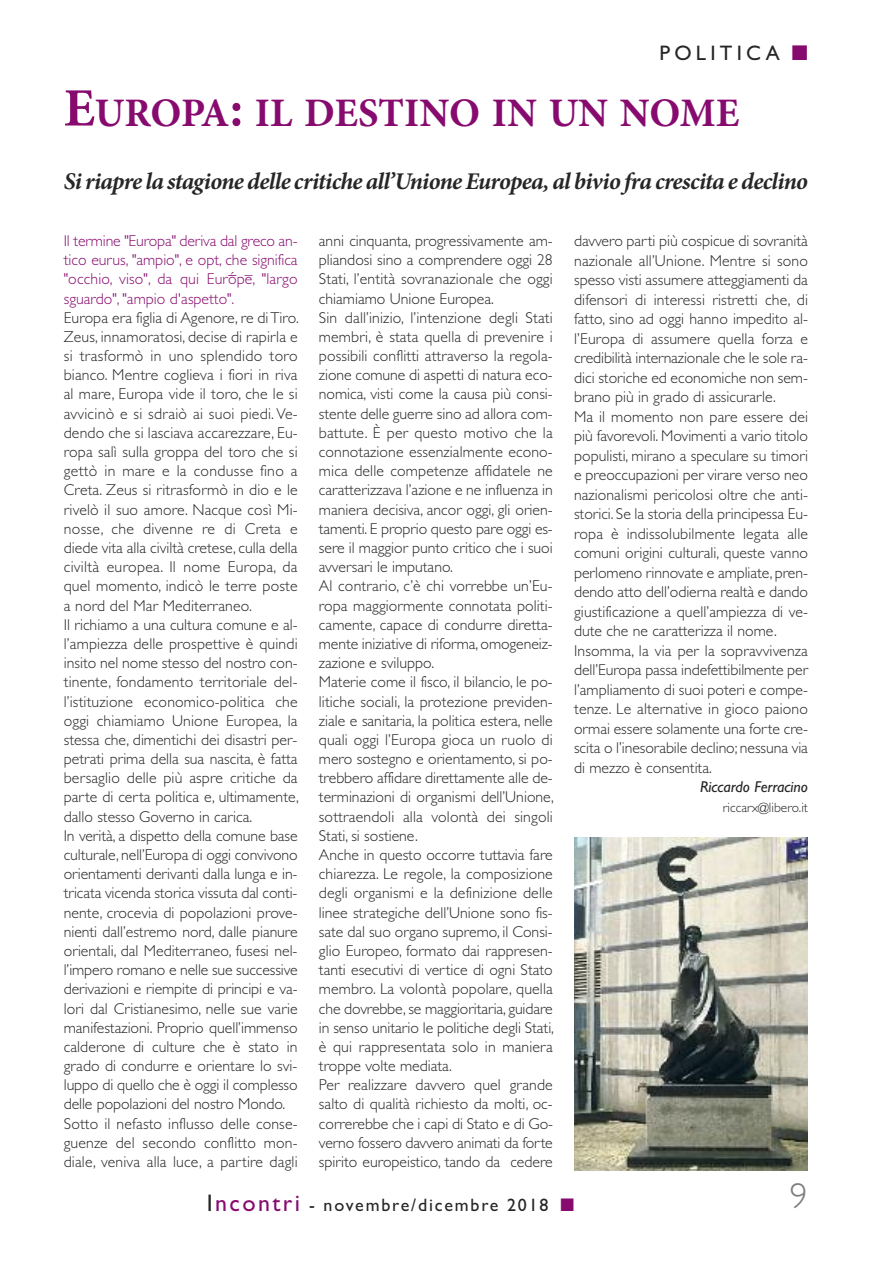
<style>
.page{position:relative;width:893px;height:1263px;background:#fff}
.page>*{position:absolute;margin:0;border:0;box-sizing:border-box;transform-origin:0 0}
.t1{font:700 40.5px "Minion Pro";letter-spacing:-.005em;color:#870b6e}
.t2{font:300 36px "Gill Sans";color:#7d7d7d}
.t3{font:italic 700 24px "Minion Pro";letter-spacing:-.03em;color:#272627}
.t4{font:21px "Gill Sans";letter-spacing:.2em;color:#272627}
.t5{font:18px "Gill Sans";letter-spacing:.1em;color:#272627}
.t6{font:300 15.75px/19.2px "Gill Sans";color:#272627}
.t7{font:300 15.75px/19.2px "Gill Sans";letter-spacing:.005em;color:#870b6e;text-align:justify}
.t8{font:italic 15.75px "Gill Sans";color:#272627}
.t9{font:300 13.5px "Gill Sans";color:#272627}
.s1{color:#870b6e}
.s2{font-size:54px}
.s3{font-size:24px}
.s4{font-size:24px;color:#870b6e}
</style>
<div class="page">
<img style="left:574px;top:838px;width:234px;height:333px">
<h3 class="t4" style="left:659px;top:40px;width:150px">POLITICA <span class="s1">■</span></h3>
<h1 class="t1" style="left:64px;top:84px;width:677px"><span class="s2">E</span>UROPA<span class="s2">:</span> IL DESTINO IN UN NOME</h1>
<h3 class="t3" style="left:64px;top:164px;width:746px">Si riapre la stagione delle critiche all’Unione Europea, al bivio fra crescita e declino</h3>
<p class="t7" style="left:64px;top:230px;width:235px">Il termine "Europa" deriva dal greco an&shy;tico eurus, "ampio", e opt, che significa "occhio, viso", da qui Eurṓpē, "largo sguardo", "ampio d'aspetto".</p>
<p class="t6" style="left:64px;top:307px;width:237px">Europa era figlia di Agenore, re diTiro.<br>Zeus, innamoratosi, decise di rapirla e si trasformò in uno splendido toro bianco. Mentre coglieva i fiori in riva al mare, Europa vide il toro, che le si avvicinò e si sdraiò ai suoi piedi. Ve&shy;dendo che si lasciava accarezzare, Eu&shy;ropa salì sulla groppa del toro che si gettò in mare e la condusse fino a Creta. Zeus si ritrasformò in dio e le rivelò il suo amore. Nacque così Mi&shy;nosse, che divenne re di Creta e diede vita alla civiltà cretese, culla della civiltà europea. Il nome Europa, da quel momento, indicò le terre poste a nord del Mar Mediterraneo.<br>Il richiamo a una cultura comune e al&shy;l’ampiezza delle prospettive è quindi insito nel nome stesso del nostro con&shy;tinente, fondamento territoriale del&shy;l’istituzione economico-politica che oggi chiamiamo Unione Europea, la stessa che, dimentichi dei disastri per&shy;petrati prima della sua nascita, è fatta bersaglio delle più aspre critiche da parte di certa politica e, ultimamente, dallo stesso Governo in carica.<br>In verità, a dispetto della comune base culturale, nell’Europa di oggi convivono orientamenti derivanti dalla lunga e in&shy;tricata vicenda storica vissuta dal conti&shy;nente, crocevia di popolazioni prove&shy;nienti dall’estremo nord, dalle pianure orientali, dal Mediterraneo, fusesi nel&shy;l’impero romano e nelle sue successive derivazioni e riempite di principi e va&shy;lori dal Cristianesimo, nelle sue varie manifestazioni. Proprio quell’immenso calderone di culture che è stato in grado di condurre e orientare lo svi&shy;luppo di quello che è oggi il complesso delle popolazioni del nostro Mondo.<br>Sotto il nefasto influsso delle conse&shy;guenze del secondo conflitto mon&shy;diale, veniva alla luce, a partire dagli</p>
<p class="t6" style="left:319px;top:230px;width:237px">anni cinquanta, progressivamente am&shy;pliandosi sino a comprendere oggi 28<br>Stati, l’entità sovranazionale che oggi chiamiamo Unione Europea.<br>Sin dall’inizio, l’intenzione degli Stati membri, è stata quella di prevenire i possibili conflitti attraverso la regola&shy;zione comune di aspetti di natura eco&shy;nomica, visti come la causa più consi&shy;stente delle guerre sino ad allora com&shy;battute. È per questo motivo che la connotazione essenzialmente econo&shy;mica delle competenze affidatele ne caratterizzava l’azione e ne influenza in maniera decisiva, ancor oggi, gli orien&shy;tamenti. E proprio questo pare oggi es&shy;sere il maggior punto critico che i suoi avversari le imputano.<br>Al contrario, c’è chi vorrebbe un’Eu&shy;ropa maggiormente connotata politi&shy;camente, capace di condurre diretta&shy;mente iniziative di riforma, omogeneiz&shy;zazione e sviluppo.<br>Materie come il fisco, il bilancio, le po&shy;litiche sociali, la protezione previden&shy;ziale e sanitaria, la politica estera, nelle quali oggi l’Europa gioca un ruolo di mero sostegno e orientamento, si po&shy;trebbero affidare direttamente alle de&shy;terminazioni di organismi dell’Unione, sottraendoli alla volontà dei singoli Stati, si sostiene.<br>Anche in questo occorre tuttavia fare chiarezza. Le regole, la composizione degli organismi e la definizione delle linee strategiche dell’Unione sono fis&shy;sate dal suo organo supremo, il Consi&shy;glio Europeo, formato dai rappresen&shy;tanti esecutivi di vertice di ogni Stato membro. La volontà popolare, quella che dovrebbe, se maggioritaria, guidare in senso unitario le politiche degli Stati, è qui rappresentata solo in maniera troppe volte mediata.<br>Per realizzare davvero quel grande salto di qualità richiesto da molti, oc&shy;correrebbe che i capi di Stato e di Go&shy;verno fossero davvero animati da forte spirito europeistico, tando da cedere</p>
<p class="t6" style="left:574px;top:230px;width:235px">davvero parti più cospicue di sovranità nazionale all’Unione. Mentre si sono spesso visti assumere atteggiamenti da difensori di interessi ristretti che, di fatto, sino ad oggi hanno impedito al&shy;l’Europa di assumere quella forza e credibilità internazionale che le sole ra&shy;dici storiche ed economiche non sem&shy;brano più in grado di assicurarle.<br>Ma il momento non pare essere dei più favorevoli. Movimenti a vario titolo populisti, mirano a speculare su timori e preoccupazioni per virare verso neo nazionalismi pericolosi oltre che anti&shy;storici. Se la storia della principessa Eu&shy;ropa è indissolubilmente legata alle comuni origini culturali, queste vanno perlomeno rinnovate e ampliate, pren&shy;dendo atto dell’odierna realtà e dando giustificazione a quell’ampiezza di ve&shy;dute che ne caratterizza il nome.<br>Insomma, la via per la sopravvivenza dell’Europa passa indefettibilmente per l’ampliamento di suoi poteri e compe&shy;tenze. Le alternative in gioco paiono ormai essere solamente una forte cre&shy;scita o l’inesorabile declino; nessuna via di mezzo è consentita.</p>
<p class="t8" style="left:700px;top:778px;width:109px">Riccardo Ferracino</p>
<p class="t9" style="left:723px;top:797px;width:87px">riccarx@libero.it</p>
<p class="t5" style="left:207px;top:1194px;width:369px"><span class="s3">I</span><span class="s4">ncontri</span> - novembre/dicembre 2018 <span class="s1">■</span></p>
<h2 class="t2" style="left:790px;top:1168px;width:19px">9</h2>
</div>
